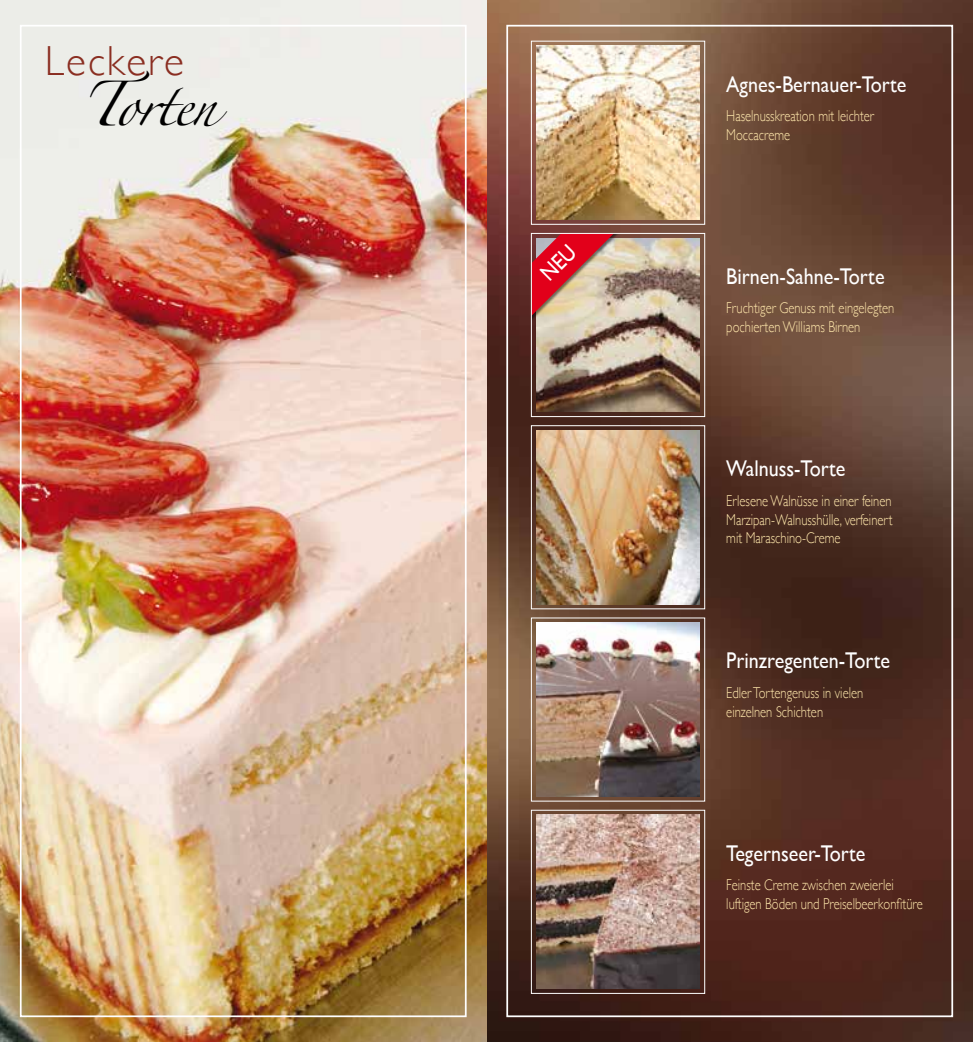
<style>
.page{position:relative;width:973px;height:1042px;background:#fff}
.page>*{position:absolute;margin:0;border:0;box-sizing:border-box;transform-origin:0 0}
.t1{font:300 42px "Gill Sans";letter-spacing:.05em;color:#8a2e21}
.t2{font:40.25px "Zapfino";letter-spacing:-.05em;color:#000}
.t3{font:22.75px "Gill Sans";color:#fff;scale:.88 1}
.t4{font:300 15.75px/18.9px "Gill Sans";color:#ffe7ab;scale:.8 1}
</style>
<div class="page">
<img style="left:486px;top:0;width:486px;height:1042px">
<img style="left:0;top:0;width:486px;height:1042px">
<img style="left:536px;top:46px;width:163px;height:174px">
<div style="left:531px;top:425px;width:173px;height:184px;border:1px solid #fff"></div>
<img style="left:536px;top:430px;width:163px;height:174px">
<img style="left:536px;top:623px;width:163px;height:173px">
<div style="left:531px;top:810px;width:173px;height:183px;border:1px solid #fff"></div>
<img style="left:536px;top:815px;width:163px;height:173px">
<div style="left:531px;top:41px;width:173px;height:183px;border:1px solid #fff"></div>
<img style="left:536px;top:238px;width:163px;height:174px">
<div style="left:531px;top:233px;width:92px;height:90px;background:#000;opacity:.5"></div>
<div style="left:531px;top:233px;width:173px;height:184px;border:1px solid #fff"></div>
<svg style="left:531px;top:233px;width:82px;height:83px;background:#d66d6a"></svg>
<h1 class="t1" style="left:45px;top:28px;width:140px">Leckere</h1>
<h2 class="t2" style="left:82px;top:88px;width:136px">Torten</h2>
<h3 class="t3" style="left:726px;top:71px;width:206px">Agnes-Bernauer-Torte</h3>
<p class="t4" style="left:726px;top:106px;width:186px">Haselnusskreation mit leichter<br>Moccacreme</p>
<h3 class="t3" style="left:726px;top:263px;width:181px">Birnen-Sahne-Torte</h3>
<p class="t4" style="left:726px;top:298px;width:212px">Fruchtiger Genuss mit eingelegten pochierten Williams Birnen</p>
<h3 class="t3" style="left:726px;top:455px;width:137px">Walnuss-Torte</h3>
<p class="t4" style="left:726px;top:490px;width:209px;text-align:justify">Erlesene Walnüsse in einer feinen Marzipan-Walnusshülle, verfeinert mit Maraschino-Creme</p>
<h3 class="t3" style="left:726px;top:647px;width:187px">Prinzregenten-Torte</h3>
<p class="t4" style="left:726px;top:682px;width:173px">Edler Tortengenuss in vielen einzelnen Schichten</p>
<h3 class="t3" style="left:726px;top:839px;width:160px">Tegernseer-Torte</h3>
<p class="t4" style="left:726px;top:875px;width:247px">Feinste Creme zwischen zweierlei luftigen Böden und Preiselbeerkonfitüre</p>
</div>
